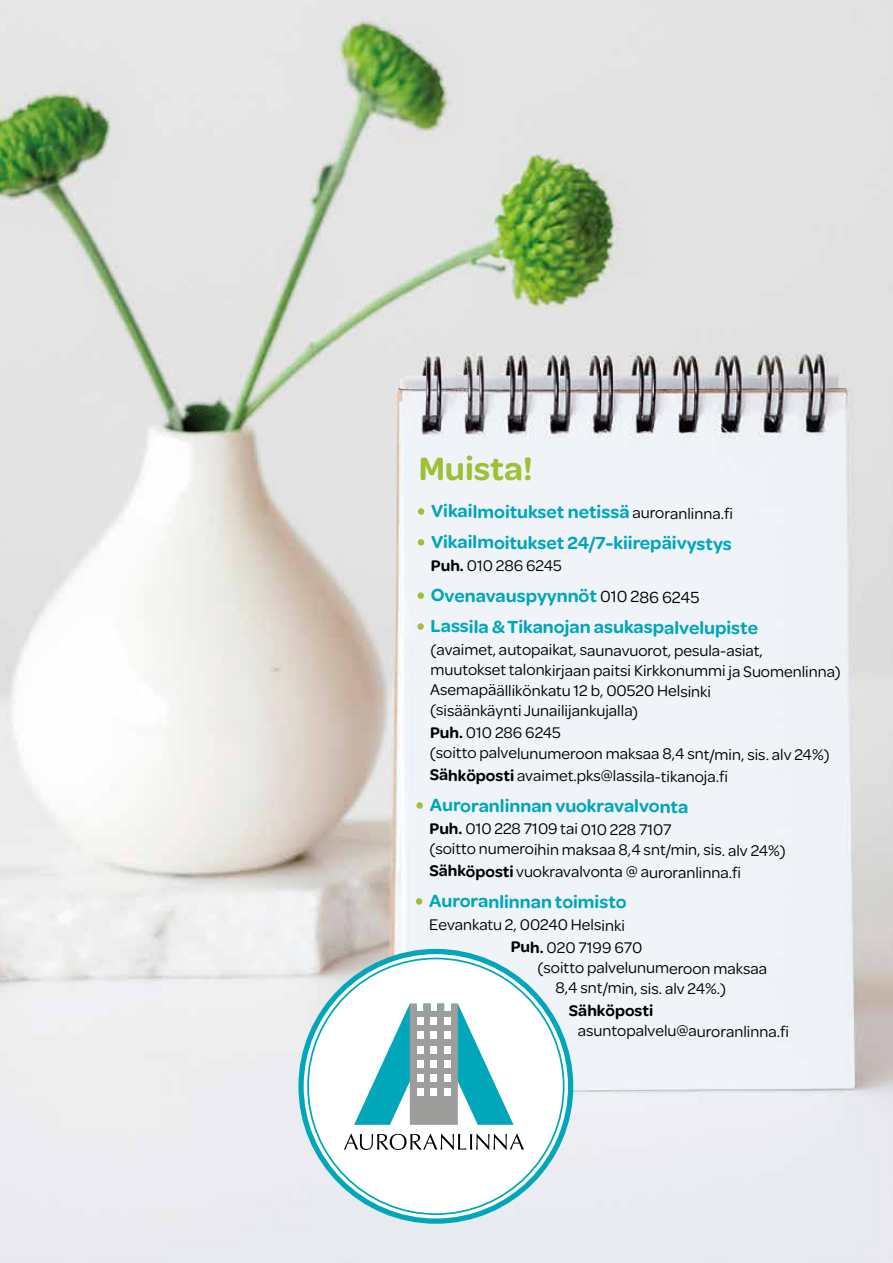
<style>
.page{position:relative;width:893px;height:1263px;background:#fff}
.page>*{position:absolute;margin:0;border:0;box-sizing:border-box;transform-origin:0 0}
.t1{font:600 34.5px "Omnes";letter-spacing:-.005em;color:#a0bf34}
.t2{font:600 18.75px "Omnes";letter-spacing:-.005em;color:#00a6ba}
.t3{font:16.5px/20.1px "Omnes";letter-spacing:-.005em;color:#000}
.t4{font:600 16.5px "Omnes";letter-spacing:-.005em;color:#000}
.s1{font-weight:400;font-size:17.25px;color:#a0bf34}
.s2{font-weight:400;font-size:16.5px;color:#000}
.s3{font-weight:600}
.s4{font-weight:400;font-size:17.25px;color:#000}
</style>
<div class="page">
<img style="left:0;top:0;width:893px;height:1263px">
<div style="left:304px;top:954px;width:264px;height:264px;background:#fff;border-radius:50%"></div>
<svg style="left:354px;top:1004px;width:160px;height:121px"></svg>
<div style="left:417px;top:1017px;width:7px;height:8px;background:#fff"></div>
<div style="left:444px;top:1017px;width:7px;height:8px;background:#fff"></div>
<div style="left:430px;top:1017px;width:7px;height:8px;background:#fff"></div>
<div style="left:417px;top:1031px;width:7px;height:8px;background:#fff"></div>
<div style="left:444px;top:1031px;width:7px;height:8px;background:#fff"></div>
<div style="left:430px;top:1031px;width:7px;height:8px;background:#fff"></div>
<div style="left:417px;top:1046px;width:7px;height:7px;background:#fff"></div>
<div style="left:444px;top:1046px;width:7px;height:7px;background:#fff"></div>
<div style="left:430px;top:1046px;width:7px;height:7px;background:#fff"></div>
<div style="left:417px;top:1060px;width:7px;height:7px;background:#fff"></div>
<div style="left:444px;top:1060px;width:7px;height:7px;background:#fff"></div>
<div style="left:430px;top:1060px;width:7px;height:7px;background:#fff"></div>
<div style="left:417px;top:1088px;width:7px;height:8px;background:#fff"></div>
<div style="left:444px;top:1088px;width:7px;height:8px;background:#fff"></div>
<div style="left:430px;top:1088px;width:7px;height:8px;background:#fff"></div>
<div style="left:417px;top:1074px;width:7px;height:8px;background:#fff"></div>
<div style="left:444px;top:1074px;width:7px;height:8px;background:#fff"></div>
<div style="left:430px;top:1074px;width:7px;height:8px;background:#fff"></div>
<svg style="left:344px;top:1134px;width:180px;height:16px"></svg>
<h1 class="t1" style="left:419px;top:445px;width:116px">Muista!</h1>
<p class="t2" style="left:418px;top:498px;width:316px"><span class="s1">•</span> Vikailmoitukset netissä <span class="s2">auroranlinna.fi</span></p>
<p class="t2" style="left:418px;top:530px;width:315px"><span class="s1">•</span> Vikailmoitukset 24/7-kiirepäivystys</p>
<p class="t3" style="left:431px;top:554px;width:132px"><span class="s3">Puh.</span> 010 286 6245</p>
<p class="t2" style="left:418px;top:583px;width:283px"><span class="s1">•</span> Ovenavauspyynnöt <span class="s4">010 286 6245</span></p>
<p class="t2" style="left:418px;top:614px;width:342px"><span class="s1">•</span> Lassila &amp; Tikanojan asukaspalvelupiste</p>
<p class="t3" style="left:430px;top:639px;width:412px">(avaimet, autopaikat, saunavuorot, pesula-asiat, muutokset talonkirjaan paitsi Kirkkonummi ja Suomenlinna)<br>Asemapäällikönkatu 12 b, 00520 Helsinki<br>(sisäänkäynti Junailijankujalla)</p>
<p class="t3" style="left:430px;top:721px;width:401px;line-height:20.9px"><span class="s3">Puh.</span> 010 286 6245<br>(soitto palvelunumeroon maksaa 8,4 snt/min, sis. alv 24%)</p>
<p class="t3" style="left:430px;top:765px;width:300px"><span class="s3">Sähköposti</span> avaimet.pks@lassila-tikanoja.fi</p>
<p class="t2" style="left:417px;top:793px;width:273px"><span class="s1">•</span> Auroranlinnan vuokravalvonta</p>
<p class="t3" style="left:429px;top:818px;width:358px"><span class="s3">Puh.</span> 010 228 7109 tai 010 228 7107<br>(soitto numeroihin maksaa 8,4 snt/min, sis. alv 24%)</p>
<p class="t3" style="left:429px;top:861px;width:313px"><span class="s3">Sähköposti</span> vuokravalvonta @ auroranlinna.fi</p>
<p class="t2" style="left:416px;top:888px;width:212px"><span class="s1">•</span> Auroranlinnan toimisto</p>
<p class="t3" style="left:511px;top:912px;width:133px;line-height:22.6px;text-indent:-82px">Eevankatu 2, 00240 Helsinki<br><span class="s3">Puh.</span> 020 7199 670</p>
<p class="t3" style="left:555px;top:957px;width:213px;text-indent:-18px">(soitto palvelunumeroon maksaa<br>8,4 snt/min, sis. alv 24%.)</p>
<p class="t4" style="left:569px;top:999px;width:86px">Sähköposti</p>
<p class="t3" style="left:578px;top:1020px;width:213px">asuntopalvelu@auroranlinna.fi</p>
</div>
